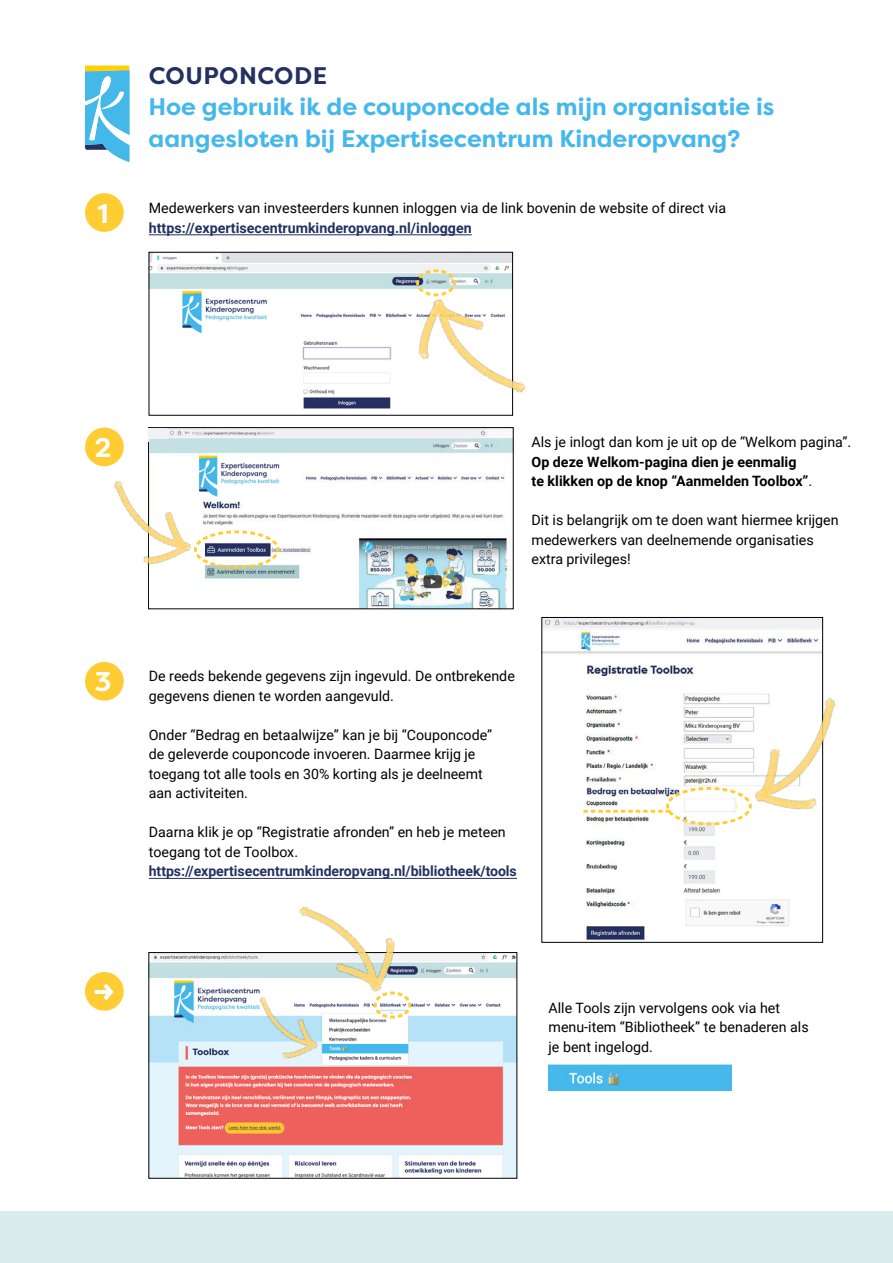
<style>
.page{position:relative;width:893px;height:1263px;background:#fff}
.page>*{position:absolute;margin:0;border:0;box-sizing:border-box;transform-origin:0 0}
.t1{font:700 34.5px "Filson Pro";color:#fff}
.t2{font:700 27px "Filson Pro";color:#fff}
.t3{font:700 24px/31.5px "Filson Pro";color:#45b8eb}
.t4{font:700 24px "Filson Pro";letter-spacing:.02em;color:#243061}
.t5{font:14.25px/19.5px "Roboto";color:#000}
.t6{font:700 14.25px "Roboto";letter-spacing:-.005em;color:#243061}
.t7{font:700 14.25px/19.5px "Roboto";color:#000}
.s1{font-weight:400}
</style>
<div class="page">
<img style="left:151px;top:254px;width:360px;height:155px">
<div style="left:149px;top:252px;width:364px;height:163px;border:1px solid #000"></div>
<hr style="left:149px;top:234px;width:323px;height:1px;background:#243061">
<div style="left:0;top:1212px;width:893px;height:51px;background:#dbeced"></div>
<svg style="left:85px;top:65px;width:44px;height:97px"></svg>
<div style="left:85px;top:193px;width:39px;height:39px;background:#fc3;border-radius:50%"></div>
<div style="left:85px;top:428px;width:39px;height:38px;background:#fc3;border-radius:50%"></div>
<div style="left:85px;top:662px;width:39px;height:39px;background:#fc3;border-radius:50%"></div>
<div style="left:85px;top:972px;width:39px;height:39px;background:#fc3;border-radius:50%"></div>
<hr style="left:149px;top:878px;width:368px;height:1px;background:#243061">
<svg style="left:415px;top:268px;width:42px;height:7px"></svg>
<img style="left:389px;top:275px;width:137px;height:141px">
<img style="left:166px;top:429px;width:345px;height:178px">
<div style="left:148px;top:427px;width:365px;height:182px;border:1px solid #000"></div>
<img style="left:195px;top:455px;width:93px;height:42px">
<div style="left:149px;top:528px;width:56px;height:79px;background:#fff"></div>
<div style="left:149px;top:428px;width:18px;height:13px;background:#f1f0f5"></div>
<div style="left:149px;top:439px;width:55px;height:14px;background:#c4e0e3"></div>
<svg style="left:208px;top:529px;width:73px;height:41px"></svg>
<img style="left:114px;top:469px;width:94px;height:116px">
<img style="left:544px;top:619px;width:277px;height:321px">
<div style="left:542px;top:617px;width:281px;height:325px;border:1px solid #000"></div>
<img style="left:720px;top:681px;width:116px;height:162px">
<svg style="left:583px;top:785px;width:170px;height:42px"></svg>
<img style="left:151px;top:954px;width:364px;height:222px">
<svg style="left:372px;top:1012px;width:41px;height:8px"></svg>
<img style="left:286px;top:877px;width:134px;height:135px">
<img style="left:242px;top:988px;width:87px;height:86px">
<img style="left:549px;top:1064px;width:183px;height:27px">
<h2 class="t2" style="left:97px;top:196px;width:13px">1</h2>
<h3 class="t4" style="left:149px;top:60px;width:180px">COUPONCODE</h3>
<h3 class="t3" style="left:149px;top:92px;width:627px">Hoe gebruik ik de couponcode als mijn organisatie is aangesloten bij Expertisecentrum Kinderopvang?</h3>
<p class="t5" style="left:149px;top:198px;width:579px">Medewerkers van investeerders kunnen inloggen via de link bovenin de website of direct via</p>
<p class="t6" style="left:149px;top:217px;width:324px">https://expertisecentrumkinderopvang.nl/inloggen</p>
<h2 class="t2" style="left:95px;top:431px;width:18px">2</h2>
<p class="t5" style="left:531px;top:432px;width:321px">Als je inlogt dan kom je uit op de “Welkom pagina”.</p>
<p class="t7" style="left:531px;top:451px;width:282px">Op deze Welkom-pagina dien je eenmalig te klikken op de knop “Aanmelden Toolbox”<span class="s1">.</span></p>
<p class="t5" style="left:531px;top:510px;width:309px">Dit is belangrijk om te doen want hiermee krijgen medewerkers van deelnemende organisaties extra privileges!</p>
<h2 class="t2" style="left:95px;top:665px;width:18px">3</h2>
<p class="t5" style="left:149px;top:666px;width:368px">De reeds bekende gegevens zijn ingevuld. De ontbrekende gegevens dienen te worden aangevuld.</p>
<p class="t5" style="left:149px;top:724px;width:345px">Onder “Bedrag en betaalwijze” kan je bij “Couponcode” de geleverde couponcode invoeren. Daarmee krijg je toegang tot alle tools en 30% korting als je deelneemt aan activiteiten.</p>
<p class="t5" style="left:149px;top:822px;width:358px">Daarna klik je op “Registratie afronden” en heb je meteen toegang tot de Toolbox.</p>
<p class="t6" style="left:149px;top:861px;width:370px">https://expertisecentrumkinderopvang.nl/bibliotheek/tools</p>
<h1 class="t1" style="left:92px;top:967px;width:25px">→</h1>
<p class="t5" style="left:549px;top:997px;width:262px">Alle Tools zijn vervolgens ook via het menu-item “Bibliotheek” te benaderen als je bent ingelogd.</p>
</div>
